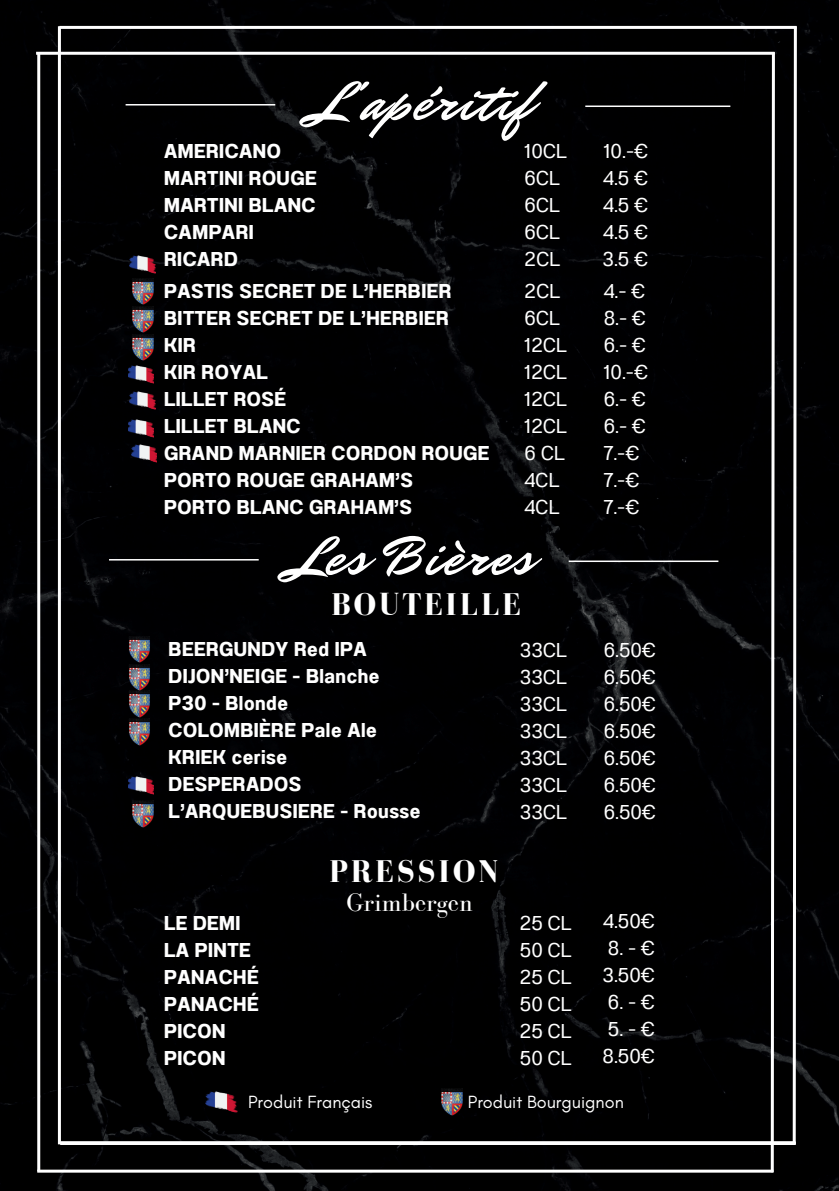
<style>
.page{position:relative;width:839px;height:1191px;background:#fff}
.page>*{position:absolute;margin:0;border:0;box-sizing:border-box;transform-origin:0 0}
.t1{font:56.4px "Mr Dafoe";letter-spacing:.03em;color:#fff}
.t2{font:700 32.2px "Bodoni FLF";letter-spacing:.09em;color:#fff}
.t3{font:26px "Bodoni FLF";color:#fff}
.t4{font:20px/27px "Anantason Bold Wd 87";letter-spacing:.025em;color:#fff}
.t5{font:20px/27px "Anantason Wd 87";color:#fff}
.t6{font:18px "Glacial Indifference";color:#fff}
</style>
<div class="page">
<div style="left:0;top:0;width:838px;height:1191px;background:#000001"></div>
<hr style="left:585px;top:106px;width:145px;height:1px;background:#fff">
<hr style="left:126px;top:104px;width:149px;height:2px;background:#fff">
<hr style="left:568px;top:561px;width:150px;height:1px;background:#fff">
<hr style="left:109px;top:559px;width:150px;height:2px;background:#fff">
<hr style="left:37px;top:1170px;width:736px;height:3px;background:#fff">
<svg style="left:769px;top:49px;width:7px;height:1126px"></svg>
<hr style="left:36px;top:52px;width:738px;height:3px;background:#fff">
<hr style="left:58px;top:26px;width:3px;height:1118px;background:#fff">
<svg style="left:791px;top:23px;width:7px;height:1124px"></svg>
<hr style="left:59px;top:26px;width:737px;height:3px;background:#fff">
<hr style="left:61px;top:1142px;width:734px;height:3px;background:#fff">
<hr style="left:37px;top:53px;width:3px;height:1118px;background:#fff">
<img style="left:128px;top:635px;width:22px;height:55px">
<img style="left:128px;top:690px;width:22px;height:56px">
<img style="left:131px;top:277px;width:23px;height:85px">
<img style="left:130px;top:256px;width:25px;height:18px">
<img style="left:206px;top:1091px;width:31px;height:21px">
<img style="left:440px;top:1088px;width:23px;height:28px">
<img style="left:128px;top:366px;width:25px;height:18px">
<img style="left:130px;top:392px;width:25px;height:18px">
<img style="left:128px;top:420px;width:25px;height:18px">
<img style="left:128px;top:777px;width:25px;height:18px">
<img style="left:131px;top:444px;width:26px;height:18px">
<img style="left:131px;top:800px;width:23px;height:28px">
<h1 class="t1" style="left:311px;top:64px;width:252px">L'apéritif</h1>
<p class="t4" style="left:164px;top:138px;width:154px">AMERICANO<br>MARTINI ROUGE<br>MARTINI BLANC<br>CAMPARI<br>RICARD</p>
<p class="t4" style="left:164px;top:278px;width:327px">PASTIS SECRET DE L’HERBIER<br>BITTER SECRET DE L’HERBIER<br>KIR<br>KIR ROYAL<br>LILLET ROSÉ<br>LILLET BLANC<br>GRAND MARNIER CORDON ROUGE<br>PORTO ROUGE GRAHAM’S<br>PORTO BLANC GRAHAM’S</p>
<p class="t5" style="left:524px;top:138px;width:44px">10CL<br>6CL<br>6CL<br>6CL<br>2CL</p>
<p class="t5" style="left:524px;top:278px;width:44px">2CL<br>6CL<br>12CL<br>12CL<br>12CL<br>12CL<br>6 CL<br>4CL<br>4CL</p>
<p class="t5" style="left:603px;top:278px;width:46px">4.- €<br>8.- €<br>6.- €<br>10.-€<br>6.- €<br>6.- €<br>7.-€<br>7.-€<br>7.-€</p>
<p class="t5" style="left:602px;top:138px;width:47px;text-align:justify">10.-€ 4.5 € 4.5 € 4.5 € 3.5 €</p>
<h1 class="t1" style="left:289px;top:519px;width:244px">Les Bières</h1>
<h2 class="t2" style="left:331px;top:587px;width:191px">BOUTEILLE</h2>
<p class="t4" style="left:169px;top:636px;width:253px">BEERGUNDY Red IPA<br>DIJON’NEIGE - Blanche<br>P30 - Blonde<br>COLOMBIÈRE Pale Ale<br>KRIEK cerise<br>DESPERADOS<br>L’ARQUEBUSIERE - Rousse</p>
<p class="t5" style="left:520px;top:637px;width:48px;text-align:justify">33CL 33CL 33CL 33CL 33CL 33CL 33CL</p>
<h2 class="t2" style="left:329px;top:854px;width:170px">PRESSION</h2>
<p class="t5" style="left:603px;top:637px;width:54px;text-align:justify">6.50€ 6.50€ 6.50€ 6.50€ 6.50€ 6.50€ 6.50€</p>
<h3 class="t3" style="left:346px;top:889px;width:128px">Grimbergen</h3>
<p class="t4" style="left:164px;top:910px;width:96px">LE DEMI<br>LA PINTE<br>PANACHÉ<br>PANACHÉ<br>PICON<br>PICON</p>
<p class="t5" style="left:603px;top:908px;width:53px">4.50€</p>
<p class="t5" style="left:520px;top:910px;width:53px;text-align:justify">25 CL 50 CL 25 CL 50 CL 25 CL 50 CL</p>
<p class="t5" style="left:602px;top:935px;width:54px">8. - €<br>3.50€</p>
<p class="t5" style="left:608px;top:989px;width:49px">6. - €</p>
<p class="t5" style="left:602px;top:1016px;width:54px">5. - €<br>8.50€</p>
<p class="t6" style="left:248px;top:1092px;width:126px">Produit Français</p>
<p class="t6" style="left:468px;top:1092px;width:157px">Produit Bourguignon</p>
</div>
